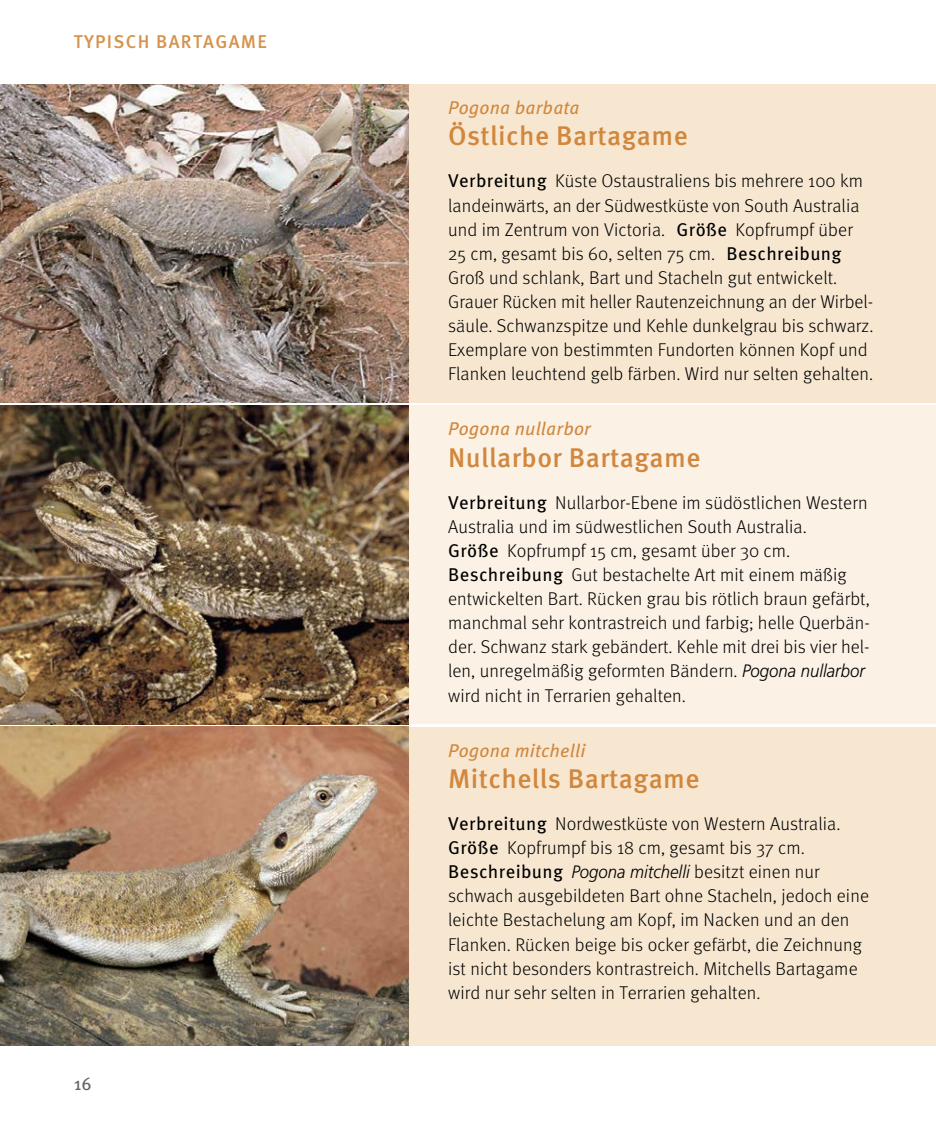
<style>
.page{position:relative;width:936px;height:1134px;background:#fff}
.page>*{position:absolute;margin:0;border:0;box-sizing:border-box;transform-origin:0 0}
._17__Head_klein{font:500 27px "Meta OT";letter-spacing:.015em;color:#d1873d}
.Grundtext_OHNE_GL__b{font:300 18.4px/24px "Meta";letter-spacing:.005em;color:#000}
._04__Dachzeile{font:italic 18.4px "Meta OT";letter-spacing:.01em;color:#d1873d}
.Kolumnentitel_links{font:500 18.4px "Meta OT";letter-spacing:.07em;color:#d5934d}
.Grundtext_OHNE_GL__b-2{font:italic 300 18px "Frutiger";color:#000;scale:.93 1}
.t1{font:18px "Meta OT";color:#636363}
.s1{font-family:"Meta OT";font-weight:400}
.s2{font-family:"Frutiger";font-style:italic;font-size:18px}
.s3{font-family:"Meta OT";font-weight:400;font-style:normal;font-size:18.4px}
.s4{font-family:"Meta";font-style:normal;font-size:18.4px}
</style>
<div class="page">
<div style="left:0;top:84px;width:935px;height:319px;background:#f7e7d1"></div>
<div style="left:0;top:406px;width:935px;height:318px;background:#fbf1e4"></div>
<div style="left:0;top:727px;width:935px;height:318px;background:#f7e7d1"></div>
<img style="left:0;top:84px;width:408px;height:319px">
<img style="left:0;top:406px;width:408px;height:318px">
<img style="left:0;top:727px;width:408px;height:318px">
<p class="Kolumnentitel_links" style="left:74px;top:30px;width:195px">TYPISCH BARTAGAME</p>
<p class="t1" style="left:74px;top:1072px;width:20px">16</p>
<p class="_04__Dachzeile" style="left:448px;top:96px;width:133px">Pogona barbata</p>
<p class="_17__Head_klein" style="left:448px;top:119px;width:241px">Östliche Bartagame</p>
<p class="Grundtext_OHNE_GL__b" style="left:448px;top:169px;width:427px"><span class="s1">Verbreitung</span> Küste Ostaustraliens bis mehrere 100 km landeinwärts, an der Südwestküste von South Australia und im Zentrum von Victoria. <span class="s1">Größe</span> Kopfrumpf über 25 cm, gesamt bis 60, selten 75 cm. <span class="s1">Beschreibung </span>Groß und schlank, Bart und Stacheln gut entwickelt.<br>Grauer Rücken mit heller Rautenzeichnung an der Wirbel&shy;säule. Schwanzspitze und Kehle dunkelgrau bis schwarz.<br>Exemplare von bestimmten Fundorten können Kopf und Flanken leuchtend gelb färben. Wird nur selten gehalten.</p>
<p class="_04__Dachzeile" style="left:448px;top:418px;width:144px">Pogona nullarbor</p>
<p class="_17__Head_klein" style="left:448px;top:440px;width:254px">Nullarbor Bartagame</p>
<p class="Grundtext_OHNE_GL__b" style="left:448px;top:490px;width:423px"><span class="s1">Verbreitung</span> Nullarbor-Ebene im südöstlichen Western Australia und im südwestlichen South Australia.<br><span class="s1">Größe</span> Kopfrumpf 15 cm, gesamt über 30 cm.<br><span class="s1">Beschreibung</span> Gut bestachelte Art mit einem mäßig entwickelten Bart. Rücken grau bis rötlich braun gefärbt, manchmal sehr kontrastreich und farbig; helle Querbän&shy;der. Schwanz stark gebändert. Kehle mit drei bis vier hel&shy;len, unregelmäßig geformten Bändern. <span class="s2">Pogona nullarbor </span>wird nicht in Terrarien gehalten.</p>
<p class="_04__Dachzeile" style="left:448px;top:739px;width:139px">Pogona mitchelli</p>
<p class="_17__Head_klein" style="left:448px;top:762px;width:253px">Mitchells Bartagame</p>
<p class="Grundtext_OHNE_GL__b" style="left:448px;top:812px;width:394px"><span class="s1">Verbreitung</span> Nordwestküste von Western Australia.<br><span class="s1">Größe</span> Kopfrumpf bis 18 cm, gesamt bis 37 cm.</p>
<p class="Grundtext_OHNE_GL__b-2" style="left:448px;top:862px;width:401px"><span class="s3">Beschreibung</span> Pogona mitchelli <span class="s4">besitzt einen nur</span></p>
<p class="Grundtext_OHNE_GL__b" style="left:448px;top:884px;width:422px">schwach ausgebildeten Bart ohne Stacheln, jedoch eine leichte Bestachelung am Kopf, im Nacken und an den Flanken. Rücken beige bis ocker gefärbt, die Zeichnung ist nicht besonders kontrastreich. Mitchells Bartagame wird nur sehr selten in Terrarien gehalten.</p>
</div>
